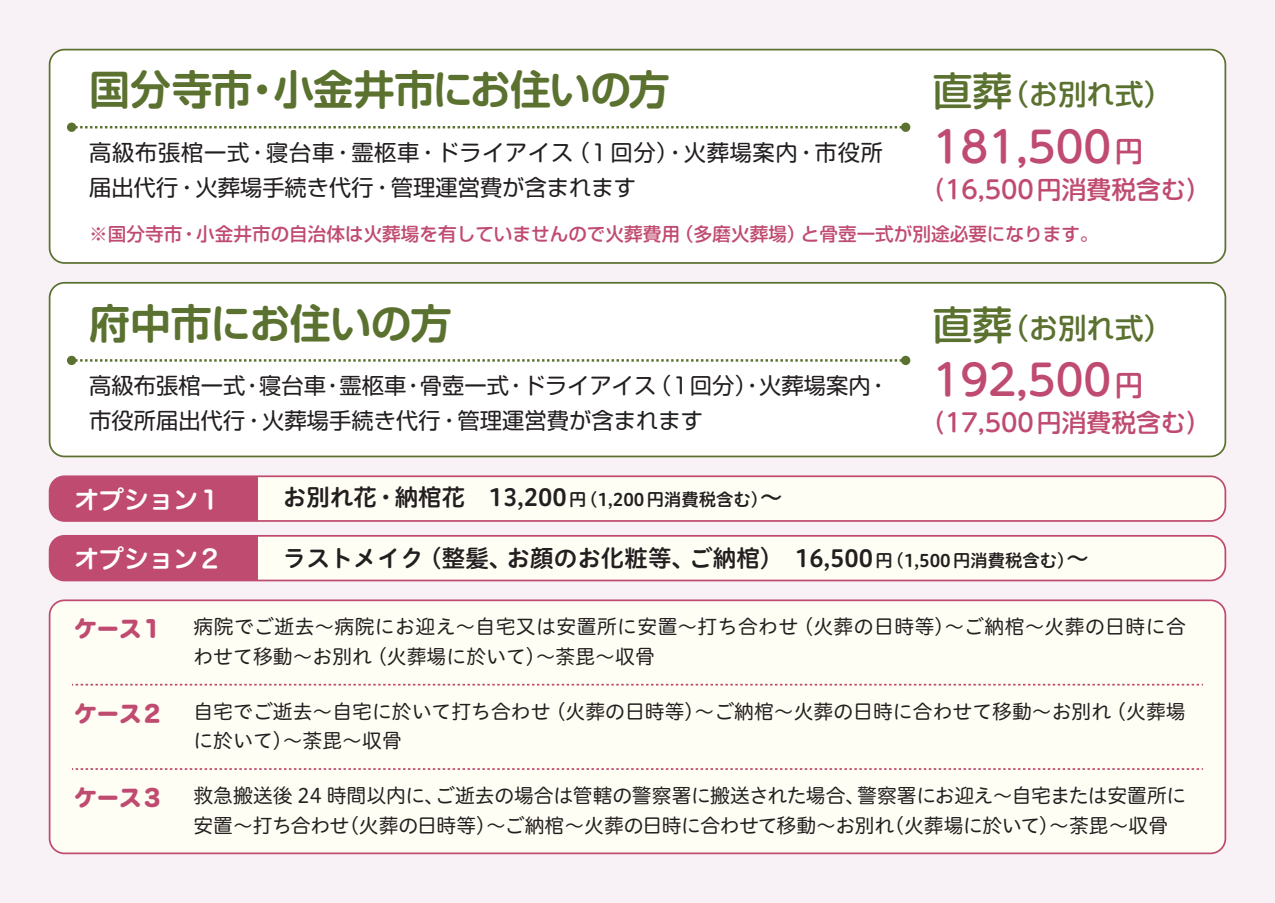
<style>
.page{position:relative;width:1275px;height:903px;background:#f8f2f7}
.page>*{position:absolute;margin:0;border:0;box-sizing:border-box;transform-origin:0 0}
.t1{font:500 42.18px "UD Shin M Go Pro";color:#c04b70}
.t2{font:700 40.95px "Soft Go Std De";letter-spacing:-.015em;color:#5b712f}
.t3{font:500 28.53px "Soft Go Std";color:#5b712f}
.t4{font:500 24.85px "UD Shin M Go Pro";color:#c04b70}
.t5{font:24.85px "Hira Maru Std W6";color:#fff}
.t6{font:23.62px "Hiragino UD Sans R Std W6";color:#231f20}
.t7{font:22.4px/34.6px "Soft Go Std";color:#231f20}
.t8{font:22.4px/34.6px "Soft Go Std";letter-spacing:.03em;color:#231f20}
.t9{font:22.4px "Hira Maru Std W8";color:#c04b70}
.t10{font:19.78px/29.8px "Hiragino UD Sans R Std W4";color:#231f20}
.t11{font:19.78px/29.8px "Hiragino UD Sans R Std W4";letter-spacing:.02em;color:#231f20}
.t12{font:500 18.55px "Soft Go Std";color:#c04b70}
.s1{font-size:39.73px}
.s2{font-size:28.53px}
.s3{font-size:17.32px}
</style>
<div class="page">
<div style="left:50px;top:476px;width:1175px;height:45px;background:#fffef4;border-radius:15px"></div>
<div style="left:49px;top:475px;width:1177px;height:47px;border:2px solid #c04b70;border-radius:15px"></div>
<div style="left:50px;top:536px;width:1175px;height:44px;background:#fffef4;border-radius:15px"></div>
<div style="left:49px;top:535px;width:1177px;height:46px;border:2px solid #c04b70;border-radius:15px"></div>
<div style="left:50px;top:476px;width:208px;height:45px;background:#c04b70"></div>
<div style="left:50px;top:536px;width:208px;height:44px;background:#c04b70"></div>
<div style="left:50px;top:600px;width:1175px;height:253px;background:#fffef4;border-radius:15px"></div>
<div style="left:49px;top:599px;width:1177px;height:255px;border:2px solid #c04b70;border-radius:15px"></div>
<svg style="left:72px;top:684px;width:1131px;height:1px"></svg>
<div style="left:50px;top:50px;width:1175px;height:213px;background:#fff;border-radius:15px"></div>
<div style="left:49px;top:49px;width:1177px;height:215px;border:2px solid #5b712f;border-radius:15px"></div>
<svg style="left:76px;top:126px;width:825px;height:2px"></svg>
<div style="left:67px;top:123px;width:9px;height:9px;background:#5b712f;border-radius:50%"></div>
<div style="left:901px;top:123px;width:9px;height:9px;background:#5b712f;border-radius:50%"></div>
<div style="left:50px;top:283px;width:1175px;height:173px;background:#fff;border-radius:15px"></div>
<div style="left:49px;top:282px;width:1177px;height:175px;border:2px solid #5b712f;border-radius:15px"></div>
<svg style="left:76px;top:359px;width:825px;height:3px"></svg>
<div style="left:67px;top:356px;width:9px;height:9px;background:#5b712f;border-radius:50%"></div>
<div style="left:901px;top:356px;width:9px;height:9px;background:#5b712f;border-radius:50%"></div>
<svg style="left:72px;top:768px;width:1131px;height:2px"></svg>
<h2 class="t2" style="left:89px;top:61px;width:582px">国分寺市・小金井市にお住いの方</h2>
<h3 class="t3" style="left:933px;top:74px;width:241px"><span class="s1">直葬</span>（お別れ式）</h3>
<h1 class="t1" style="left:933px;top:113px;width:212px">181,500<span class="s2">円</span></h1>
<p class="t8" style="left:89px;top:133px;width:795px">高級布張棺一式・寝台車・霊柩車・ドライアイス（1回分）・火葬場案内・市役所届出代行・火葬場手続き代行・管理運営費が含まれます</p>
<p class="t4" style="left:920px;top:169px;width:292px">（16,500円消費税含む）</p>
<p class="t12" style="left:89px;top:220px;width:1011px">※国分寺市・小金井市の自治体は火葬場を有していませんので火葬費用（多磨火葬場）と骨壺一式が別途必要になります。</p>
<h2 class="t2" style="left:89px;top:294px;width:364px">府中市にお住いの方</h2>
<h3 class="t3" style="left:933px;top:307px;width:241px"><span class="s1">直葬</span>（お別れ式）</h3>
<h1 class="t1" style="left:933px;top:346px;width:212px">192,500<span class="s2">円</span></h1>
<p class="t7" style="left:89px;top:366px;width:802px">高級布張棺一式・寝台車・霊柩車・骨壺一式・ドライアイス（1回分）・火葬場案内・市役所届出代行・火葬場手続き代行・管理運営費が含まれます</p>
<p class="t4" style="left:920px;top:402px;width:292px">（17,500円消費税含む）</p>
<p class="t5" style="left:74px;top:481px;width:146px">オプション1</p>
<p class="t6" style="left:283px;top:479px;width:502px">お別れ花・納棺花　13,200<span class="s3">円（1,200円消費税含む）</span>～</p>
<p class="t5" style="left:74px;top:540px;width:146px">オプション2</p>
<p class="t6" style="left:283px;top:540px;width:808px">ラストメイク（整髪、お顔のお化粧等、ご納棺）　16,500<span class="s3">円（1,500円消費税含む）</span>～</p>
<p class="t9" style="left:74px;top:612px;width:87px">ケース1</p>
<p class="t11" style="left:193px;top:611px;width:994px">病院でご逝去～病院にお迎え～自宅又は安置所に安置～打ち合わせ（火葬の日時等）～ご納棺～火葬の日時に合わせて移動～お別れ（火葬場に於いて）～荼毘～収骨</p>
<p class="t9" style="left:74px;top:696px;width:87px">ケース2</p>
<p class="t10" style="left:193px;top:695px;width:994px">自宅でご逝去～自宅に於いて打ち合わせ（火葬の日時等）～ご納棺～火葬の日時に合わせて移動～お別れ（火葬場に於いて）～荼毘～収骨</p>
<p class="t9" style="left:74px;top:780px;width:87px">ケース3</p>
<p class="t10" style="left:193px;top:779px;width:994px">救急搬送後 24 時間以内に、ご逝去の場合は管轄の警察署に搬送された場合、警察署にお迎え～自宅または安置所に安置～打ち合わせ（火葬の日時等）～ご納棺～火葬の日時に合わせて移動～お別れ（火葬場に於いて）～荼毘～収骨</p>
</div>
